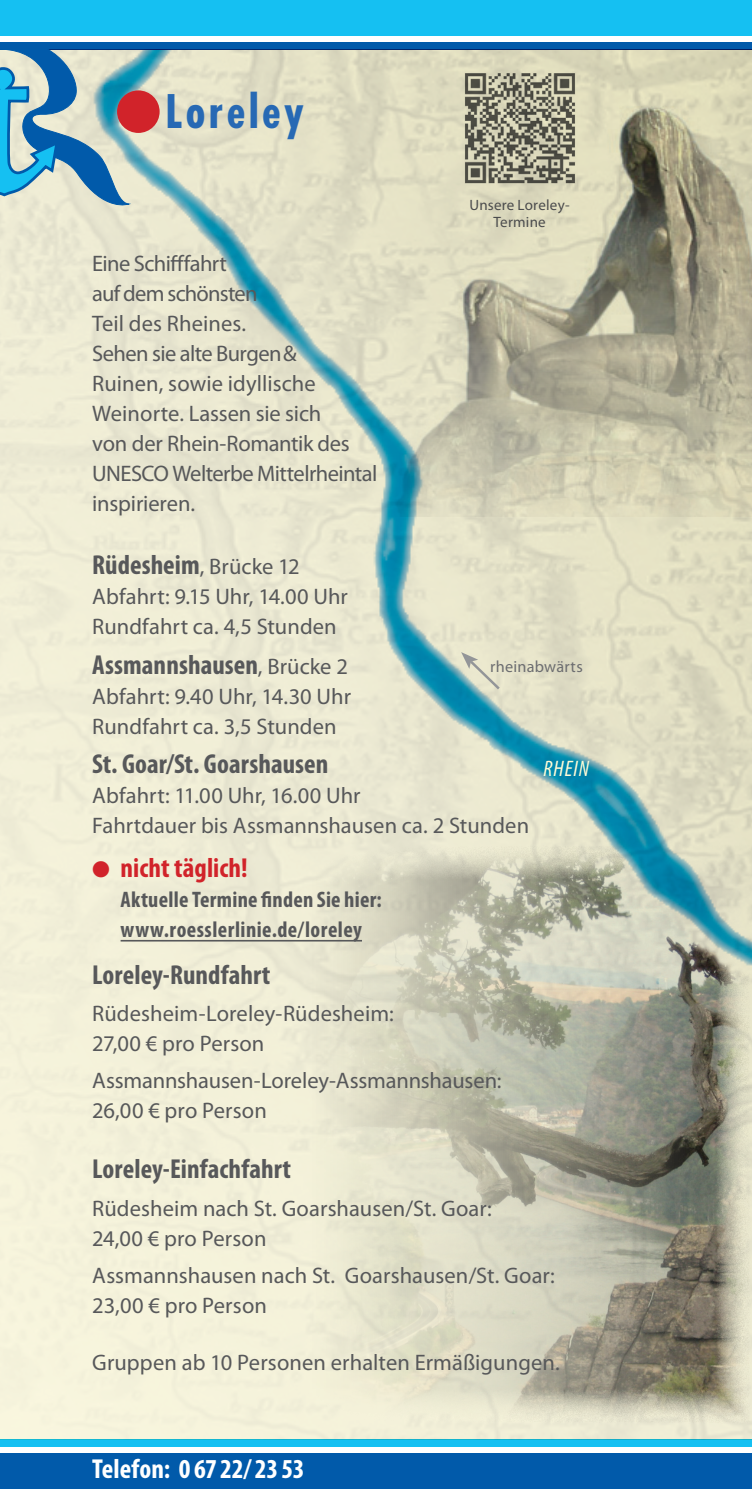
<style>
.page{position:relative;width:752px;height:1489px;background:#fff}
.page>*{position:absolute;margin:0;border:0;box-sizing:border-box;transform-origin:0 0}
.t1{font:700 condensed 45px "Futura";letter-spacing:.08em;color:#2769b4}
.t2{font:700 condensed 27.5px "Myriad Pro";letter-spacing:.005em;color:#57585a}
.t3{font:700 condensed 27.5px "Myriad Pro";color:#fff}
.t4{font:700 condensed 27.5px "Myriad Pro";letter-spacing:.005em;color:#d1232a}
.t5{font:22.5px/30px "Myriad Pro";color:#57585a}
.t6{font:700 condensed 22.5px/30px "Myriad Pro";letter-spacing:.02em;color:#57585a}
.t7{font:italic condensed 22.5px "Myriad Pro";letter-spacing:.045em;color:#fffbd6}
.t8{font:16.25px "Myriad Pro";letter-spacing:.015em;color:#6c6d70}
.t9{font:15px/17.5px "Myriad Pro";letter-spacing:.015em;color:#4b4c4d;text-align:center}
.s1{font-weight:400;font-stretch:normal;font-size:22.5px}
</style>
<div class="page">
<div style="left:0;top:0;width:751px;height:35px;background:#15c0f2"></div>
<div style="left:0;top:43px;width:751px;height:7px;background:#015aaa"></div>
<div style="left:0;top:1453px;width:751px;height:35px;background:#015aaa"></div>
<div style="left:0;top:1439px;width:751px;height:7px;background:#15c0f2"></div>
<img style="left:43px;top:50px;width:708px;height:1389px">
<img style="left:227px;top:843px;width:524px;height:581px">
<img style="left:369px;top:84px;width:382px;height:432px">
<hr style="left:120px;top:939px;width:242px;height:2px;background:#57585a">
<svg style="left:0;top:49px;width:130px;height:158px;background:#84b4c5"></svg>
<svg style="left:461px;top:652px;width:41px;height:40px;background:#ccd4c4"></svg>
<div style="left:117px;top:90px;width:42px;height:43px;background:#d1232a;border-radius:50%"></div>
<img style="left:462px;top:71px;width:115px;height:114px">
<h1 class="t1" style="left:165px;top:83px;width:140px">Loreley</h1>
<p class="t9" style="left:469px;top:196px;width:101px">Unsere Loreley-<br>Termine</p>
<p class="t5" style="left:92px;top:248px;width:286px">Eine Schifffahrt<br>auf dem schönsten<br>Teil des Rheines.<br>Sehen sie alte Burgen&amp;<br>Ruinen, sowie idyllische<br>Weinorte. Lassen sie sich<br>von der Rhein-Romantik des<br>UNESCO Welterbe Mittelrheintal inspirieren.</p>
<p class="t2" style="left:92px;top:547px;width:209px">Rüdesheim<span class="s1">, Brücke 12</span></p>
<p class="t5" style="left:92px;top:581px;width:257px">Abfahrt: 9.15 Uhr, 14.00 Uhr<br>Rundfahrt ca. 4,5 Stunden</p>
<p class="t2" style="left:92px;top:647px;width:257px">Assmannshausen<span class="s1">, Brücke 2</span></p>
<p class="t5" style="left:92px;top:680px;width:260px">Abfahrt: 9.40 Uhr, 14.30 Uhr<br>Rundfahrt ca. 3,5 Stunden</p>
<p class="t2" style="left:92px;top:746px;width:238px">St. Goar/St. Goarshausen</p>
<p class="t5" style="left:92px;top:780px;width:438px">Abfahrt: 11.00 Uhr, 16.00 Uhr<br>Fahrtdauer bis Assmannshausen ca. 2 Stunden</p>
<p class="t4" style="left:92px;top:851px;width:157px">● nicht täglich!</p>
<p class="t6" style="left:120px;top:884px;width:262px">Aktuelle Termine finden Sie hier: www.roesslerlinie.de/loreley</p>
<p class="t2" style="left:92px;top:957px;width:180px">Loreley-Rundfahrt</p>
<p class="t5" style="left:92px;top:998px;width:303px">Rüdesheim-Loreley-Rüdesheim:<br>27,00 € pro Person</p>
<p class="t5" style="left:92px;top:1065px;width:410px">Assmannshausen-Loreley-Assmannshausen:<br>26,00 € pro Person</p>
<p class="t2" style="left:92px;top:1151px;width:200px">Loreley-Einfachfahrt</p>
<p class="t5" style="left:92px;top:1192px;width:401px">Rüdesheim nach St. Goarshausen/St. Goar:<br>24,00 € pro Person</p>
<p class="t5" style="left:92px;top:1259px;width:464px">Assmannshausen nach St. Goarshausen/St. Goar:<br>23,00 € pro Person</p>
<p class="t5" style="left:92px;top:1347px;width:469px">Gruppen ab 10 Personen erhalten Ermäßigungen.</p>
<p class="t8" style="left:490px;top:656px;width:94px">rheinabwärts</p>
<p class="t7" style="left:543px;top:754px;width:47px">Rhein</p>
<p class="t3" style="left:92px;top:1451px;width:213px">Telefon: 0 67 22/ 23 53</p>
</div>
